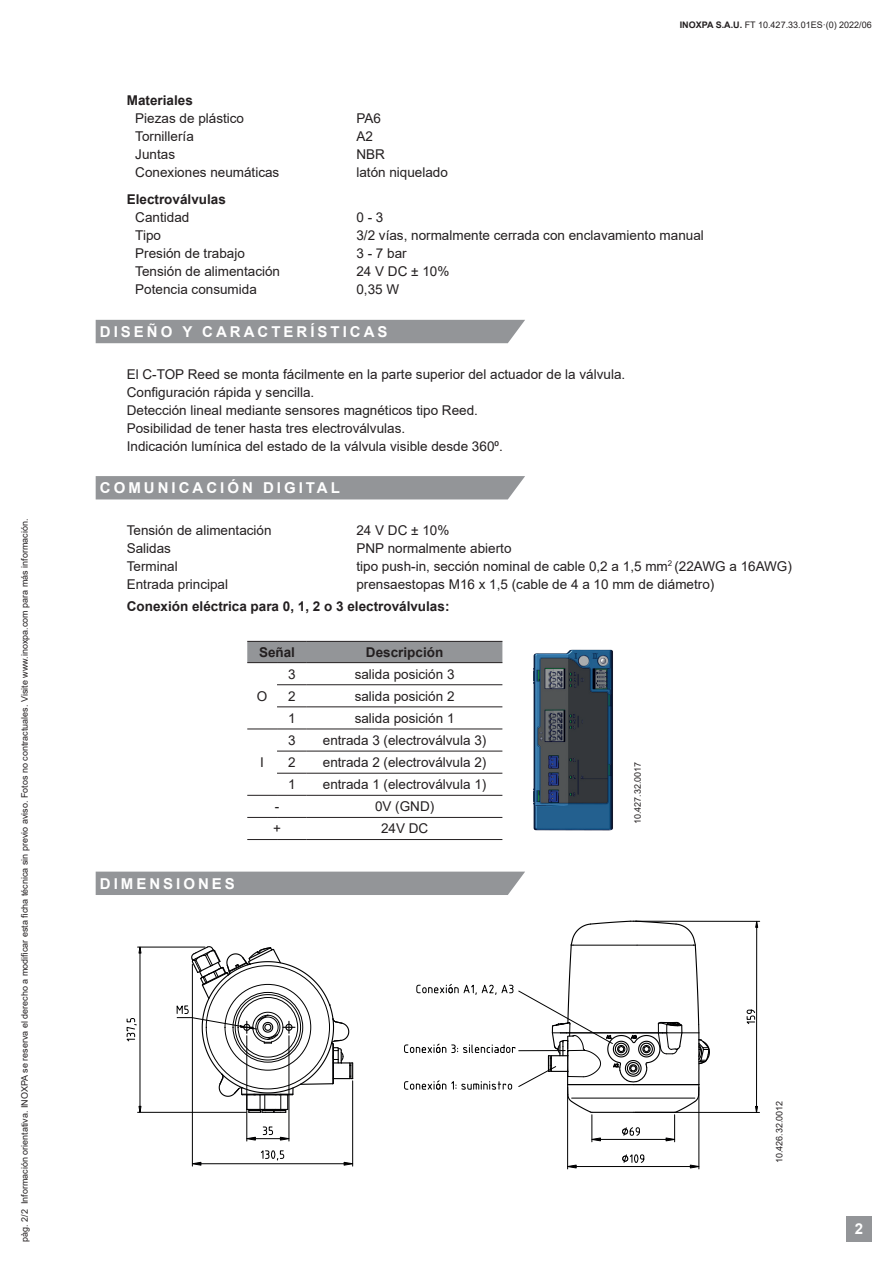
<style>
.page{position:relative;width:893px;height:1263px;background:#fff}
.page>*{position:absolute;margin:0;border:0;box-sizing:border-box;transform-origin:0 0}
.t1{font:700 15px "Arial";letter-spacing:.2em;color:#fff}
.t2{font:13.5px/18px "Arial";color:#231f20}
.t3{font:700 13.5px "Arial";color:#231f20}
.t4{font:9px "Arial";color:#231f20}
.s1{font-weight:700}
</style>
<div class="page">
<div style="left:846px;top:1216px;width:26px;height:26px;background:#939598"></div>
<div style="left:96px;top:476px;width:429px;height:23px;background:#939598"></div>
<div style="left:96px;top:320px;width:429px;height:23px;background:#939598"></div>
<div style="left:96px;top:872px;width:429px;height:23px;background:#939598"></div>
<hr style="left:635px;top:921px;width:125px;height:1px;background:#000001">
<hr style="left:635px;top:1112px;width:124px;height:1px;background:#000001">
<hr style="left:756px;top:927px;width:1px;height:179px;background:#000001">
<svg style="left:755px;top:920px;width:3px;height:8px"></svg>
<svg style="left:755px;top:1106px;width:3px;height:7px"></svg>
<svg style="left:746px;top:1010px;width:9px;height:14px"></svg>
<hr style="left:567px;top:1087px;width:1px;height:82px;background:#000001">
<hr style="left:699px;top:1087px;width:1px;height:82px;background:#000001">
<hr style="left:576px;top:1166px;width:114px;height:1px;background:#000001">
<svg style="left:567px;top:1164px;width:10px;height:5px"></svg>
<svg style="left:690px;top:1164px;width:10px;height:5px"></svg>
<svg style="left:622px;top:1154px;width:22px;height:9px"></svg>
<svg style="left:404px;top:920px;width:306px;height:222px"></svg>
<svg style="left:177px;top:946px;width:176px;height:167px"></svg>
<hr style="left:247px;top:1036px;width:1px;height:105px;background:#000001">
<hr style="left:289px;top:1036px;width:1px;height:105px;background:#000001">
<svg style="left:246px;top:1127px;width:44px;height:14px"></svg>
<hr style="left:138px;top:1112px;width:108px;height:1px;background:#000001">
<hr style="left:138px;top:947px;width:67px;height:1px;background:#000001">
<hr style="left:140px;top:953px;width:1px;height:153px;background:#000001">
<svg style="left:138px;top:1105px;width:4px;height:8px"></svg>
<svg style="left:138px;top:946px;width:4px;height:8px"></svg>
<svg style="left:126px;top:1018px;width:10px;height:23px"></svg>
<hr style="left:192px;top:964px;width:1px;height:202px;background:#000001">
<hr style="left:352px;top:1081px;width:1px;height:85px;background:#000001">
<hr style="left:201px;top:1163px;width:143px;height:1px;background:#000001">
<svg style="left:192px;top:1161px;width:10px;height:5px"></svg>
<svg style="left:343px;top:1161px;width:10px;height:5px"></svg>
<svg style="left:261px;top:1150px;width:23px;height:10px"></svg>
<div style="left:247px;top:642px;width:134px;height:20px;background:#939598"></div>
<hr style="left:307px;top:641px;width:195px;height:1px;background:#231f20">
<hr style="left:307px;top:662px;width:195px;height:1px;background:#231f20">
<hr style="left:277px;top:684px;width:30px;height:1px;background:#231f20">
<hr style="left:307px;top:684px;width:195px;height:1px;background:#231f20">
<hr style="left:277px;top:707px;width:30px;height:1px;background:#231f20">
<hr style="left:307px;top:707px;width:195px;height:1px;background:#231f20">
<hr style="left:247px;top:729px;width:30px;height:1px;background:#231f20">
<hr style="left:277px;top:729px;width:30px;height:1px;background:#231f20">
<hr style="left:307px;top:729px;width:195px;height:1px;background:#231f20">
<hr style="left:277px;top:751px;width:30px;height:1px;background:#231f20">
<hr style="left:307px;top:751px;width:195px;height:1px;background:#231f20">
<hr style="left:277px;top:773px;width:30px;height:1px;background:#231f20">
<hr style="left:307px;top:773px;width:195px;height:1px;background:#231f20">
<hr style="left:247px;top:795px;width:30px;height:1px;background:#231f20">
<hr style="left:277px;top:795px;width:30px;height:1px;background:#231f20">
<hr style="left:307px;top:795px;width:195px;height:1px;background:#231f20">
<hr style="left:247px;top:817px;width:30px;height:1px;background:#231f20">
<hr style="left:277px;top:817px;width:30px;height:1px;background:#231f20">
<hr style="left:307px;top:817px;width:195px;height:1px;background:#231f20">
<hr style="left:247px;top:839px;width:30px;height:1px;background:#231f20">
<hr style="left:277px;top:839px;width:30px;height:1px;background:#231f20">
<hr style="left:307px;top:839px;width:195px;height:1px;background:#231f20">
<hr style="left:247px;top:641px;width:30px;height:1px;background:#231f20">
<hr style="left:277px;top:641px;width:30px;height:1px;background:#231f20">
<hr style="left:247px;top:662px;width:30px;height:1px;background:#231f20">
<hr style="left:277px;top:662px;width:30px;height:1px;background:#231f20">
<img style="left:381px;top:640px;width:232px;height:200px">
<p class="t4" style="left:18px;top:1242px;width:725px;rotate:-90deg">pàg. 2/2 Información orientativa. INOXPA se reserva el derecho a modificar esta ficha técnica sin previo aviso. Fotos no contractuales. Visite www.inoxpa.com para más información.</p>
<p class="t3" style="left:127px;top:91px;width:68px">Materiales</p>
<p class="t2" style="left:135px;top:110px;width:110px">Piezas de plástico</p>
<p class="t2" style="left:356px;top:110px;width:26px">PA6</p>
<p class="t2" style="left:135px;top:128px;width:60px">Tornillería</p>
<p class="t2" style="left:356px;top:128px;width:18px">A2</p>
<p class="t2" style="left:135px;top:146px;width:41px">Juntas</p>
<p class="t2" style="left:356px;top:146px;width:30px">NBR</p>
<p class="t2" style="left:135px;top:164px;width:146px">Conexiones neumáticas</p>
<p class="t2" style="left:356px;top:164px;width:93px">latón niquelado</p>
<p class="t4" style="left:680px;top:18px;width:193px"><span class="s1">INOXPA S.A.U.</span> FT 10.427.33.01ES·(0) 2022/06</p>
<p class="t3" style="left:127px;top:190px;width:101px">Electroválvulas</p>
<p class="t2" style="left:135px;top:208px;width:56px">Cantidad</p>
<p class="t2" style="left:356px;top:208px;width:29px">0 - 3</p>
<p class="t2" style="left:135px;top:226px;width:27px">Tipo</p>
<p class="t2" style="left:356px;top:226px;width:349px">3/2 vías, normalmente cerrada con enclavamiento manual</p>
<p class="t2" style="left:135px;top:244px;width:111px">Presión de trabajo</p>
<p class="t2" style="left:356px;top:244px;width:52px">3 - 7 bar</p>
<p class="t2" style="left:135px;top:262px;width:146px">Tensión de alimentación</p>
<p class="t2" style="left:356px;top:262px;width:94px">24 V DC ± 10%</p>
<p class="t2" style="left:135px;top:280px;width:123px">Potencia consumida</p>
<p class="t2" style="left:356px;top:280px;width:44px">0,35 W</p>
<p class="t1" style="left:100px;top:321px;width:289px">DISEÑO Y CARACTERÍSTICAS</p>
<p class="t2" style="left:127px;top:365px;width:500px">El C-TOP Reed se monta fácilmente en la parte superior del actuador de la válvula.<br>Configuración rápida y sencilla.<br>Detección lineal mediante sensores magnéticos tipo Reed.<br>Posibilidad de tener hasta tres electroválvulas.<br>Indicación lumínica del estado de la válvula visible desde 360⁰.</p>
<p class="t1" style="left:100px;top:477px;width:242px">COMUNICACIÓN DIGITAL</p>
<p class="t2" style="left:127px;top:521px;width:146px">Tensión de alimentación</p>
<p class="t2" style="left:356px;top:521px;width:94px">24 V DC ± 10%</p>
<p class="t2" style="left:127px;top:539px;width:46px">Salidas</p>
<p class="t2" style="left:356px;top:539px;width:157px">PNP normalmente abierto</p>
<p class="t2" style="left:127px;top:557px;width:53px">Terminal</p>
<p class="t2" style="left:356px;top:557px;width:437px">tipo push-in, sección nominal de cable 0,2 a 1,5 mm<sup>2</sup> (22AWG a 16AWG)</p>
<p class="t2" style="left:127px;top:575px;width:103px">Entrada principal</p>
<p class="t2" style="left:356px;top:575px;width:359px">prensaestopas M16 x 1,5 (cable de 4 a 10 mm de diámetro)</p>
<p class="t3" style="left:127px;top:597px;width:324px">Conexión eléctrica para 0, 1, 2 o 3 electroválvulas:</p>
<p class="t1" style="left:100px;top:873px;width:137px">DIMENSIONES</p>
<p class="t3" style="left:259px;top:643px;width:38px">Señal</p>
<p class="t3" style="left:366px;top:643px;width:79px">Descripción</p>
<p class="t2" style="left:257px;top:687px;width:12px">O</p>
<p class="t2" style="left:288px;top:665px;width:9px">3</p>
<p class="t2" style="left:355px;top:665px;width:101px">salida posición 3</p>
<p class="t2" style="left:288px;top:687px;width:9px">2</p>
<p class="t2" style="left:355px;top:687px;width:101px">salida posición 2</p>
<p class="t2" style="left:288px;top:709px;width:9px">1</p>
<p class="t2" style="left:355px;top:709px;width:101px">salida posición 1</p>
<p class="t2" style="left:260px;top:753px;width:5px">I</p>
<p class="t2" style="left:288px;top:731px;width:9px">3</p>
<p class="t2" style="left:323px;top:731px;width:165px">entrada 3 (electroválvula 3)</p>
<p class="t2" style="left:288px;top:753px;width:9px">2</p>
<p class="t2" style="left:323px;top:753px;width:165px">entrada 2 (electroválvula 2)</p>
<p class="t2" style="left:288px;top:775px;width:9px">1</p>
<p class="t2" style="left:323px;top:775px;width:165px">entrada 1 (electroválvula 1)</p>
<p class="t2" style="left:275px;top:797px;width:6px">-</p>
<p class="t2" style="left:375px;top:797px;width:61px">0V (GND)</p>
<p class="t2" style="left:273px;top:819px;width:9px">+</p>
<p class="t2" style="left:381px;top:819px;width:49px">24V DC</p>
<p class="t4" style="left:631px;top:824px;width:64px;rotate:-90deg">10.427.32.0017</p>
<p class="t4" style="left:773px;top:1163px;width:64px;rotate:-90deg">10.426.32.0012</p>
<p class="t1" style="left:855px;top:1218px;width:10px">2</p>
</div>
